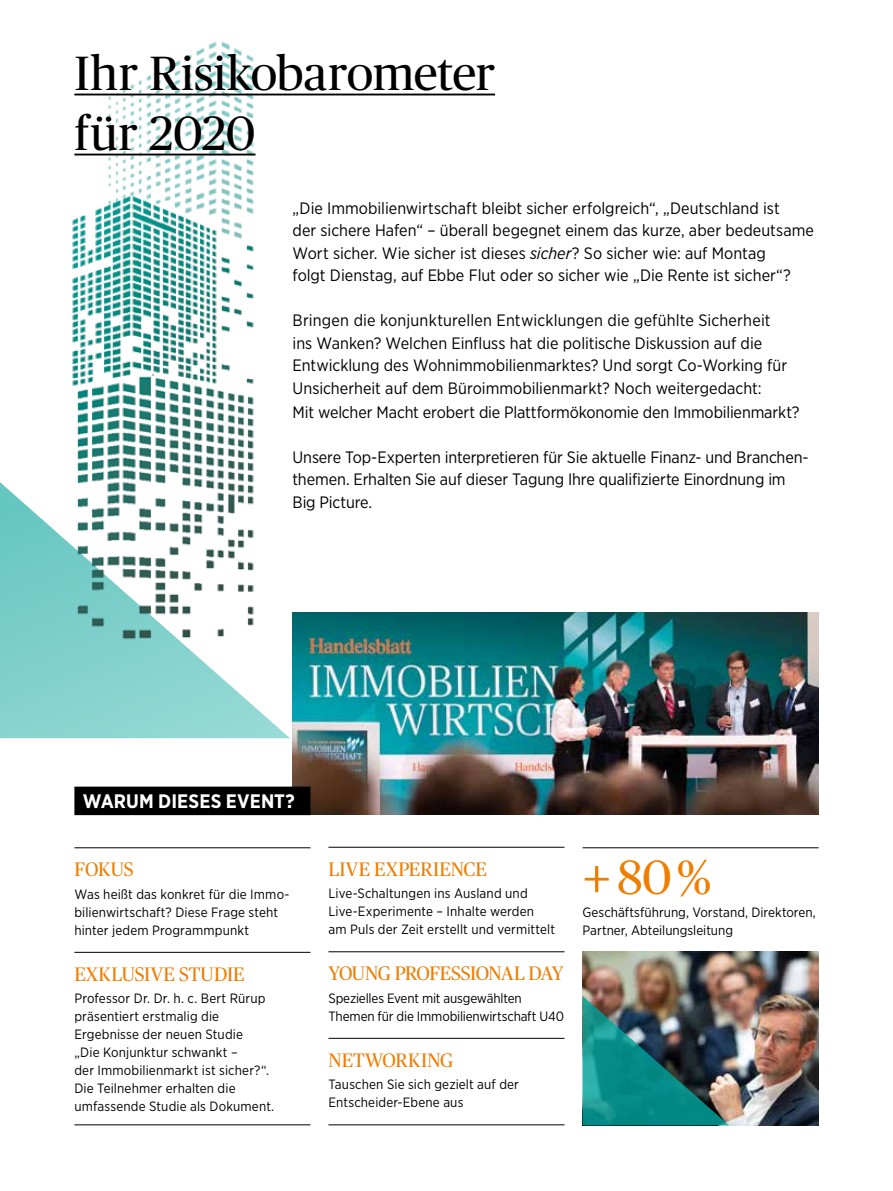
<style>
.page{position:relative;width:893px;height:1191px;background:#fff}
.page>*{position:absolute;margin:0;border:0;box-sizing:border-box;transform-origin:0 0}
.t1{font:48px/60px "Publico Headline";letter-spacing:-.005em;color:#000}
.t2{font:48px "Publico Headline";color:#ef7d00}
.t3{font:19.5px "Publico Headline";letter-spacing:-.005em;color:#ef7d00}
.t4{font:19.5px "Publico Headline";letter-spacing:-.03em;color:#ef7d00}
.t5{font:700 19.5px "Gotham Narrow";letter-spacing:.005em;color:#fff}
.t6{font:16.5px/22.5px "Gotham Narrow";color:#000}
.t7{font:13.5px/18px "Gotham Narrow";letter-spacing:.005em;color:#000}
.t8{font:13.5px/18px "Gotham Narrow";letter-spacing:-.015em;color:#000}
.s1{font-style:italic}
.s2{font-size:63px}
</style>
<div class="page">
<svg style="left:0;top:482px;width:290px;height:256px"></svg>
<img style="left:582px;top:952px;width:237px;height:173px">
<img style="left:70px;top:254px;width:187px;height:394px">
<svg style="left:72px;top:41px;width:200px;height:213px"></svg>
<hr style="left:74px;top:94px;width:421px;height:1px;background:#000">
<hr style="left:74px;top:154px;width:182px;height:1px;background:#000">
<img style="left:293px;top:612px;width:526px;height:203px">
<div style="left:74px;top:786px;width:236px;height:29px;background:#000"></div>
<hr style="left:74px;top:847px;width:236px;height:1px;background:#000">
<hr style="left:74px;top:952px;width:236px;height:1px;background:#000">
<hr style="left:74px;top:1124px;width:236px;height:1px;background:#000">
<hr style="left:328px;top:847px;width:236px;height:1px;background:#000">
<hr style="left:328px;top:951px;width:236px;height:1px;background:#000">
<hr style="left:328px;top:1038px;width:236px;height:1px;background:#000">
<hr style="left:328px;top:1124px;width:236px;height:1px;background:#000">
<hr style="left:582px;top:847px;width:237px;height:1px;background:#000">
<img style="left:582px;top:996px;width:147px;height:129px">
<h1 class="t1" style="left:74px;top:41px;width:422px">Ihr Risikobarometer für 2020</h1>
<p class="t6" style="left:293px;top:196px;width:523px">„Die Immobilienwirtschaft bleibt sicher erfolgreich“, „Deutschland ist<br>der sichere Hafen“ – überall begegnet einem das kurze, aber bedeutsame Wort sicher. Wie sicher ist dieses <span class="s1">sicher</span>? So sicher wie: auf Montag<br>folgt Dienstag, auf Ebbe Flut oder so sicher wie „Die Rente ist sicher“?</p>
<p class="t6" style="left:293px;top:309px;width:496px">Bringen die konjunkturellen Entwicklungen die gefühlte Sicherheit ins Wanken? Welchen Einfluss hat die politische Diskussion auf die Entwicklung des Wohnimmobilienmarktes? Und sorgt Co-Working für Unsicherheit auf dem Büroimmobilienmarkt? Noch weitergedacht:</p>
<p class="t6" style="left:293px;top:400px;width:508px">Mit welcher Macht erobert die Plattformökonomie den Immobilienmarkt?</p>
<p class="t6" style="left:293px;top:445px;width:518px">Unsere Top-Experten interpretieren für Sie aktuelle Finanz- und Branchen&shy;themen. Erhalten Sie auf dieser Tagung Ihre qualifizierte Einordnung im<br>Big Picture.</p>
<p class="t5" style="left:83px;top:788px;width:213px">WARUM DIESES EVENT?</p>
<p class="t3" style="left:74px;top:856px;width:61px">FOKUS</p>
<p class="t7" style="left:74px;top:884px;width:215px">Was heißt das konkret für die Immo&shy;bilienwirtschaft? Diese Frage steht hinter jedem Programmpunkt</p>
<p class="t3" style="left:74px;top:960px;width:172px">EXKLUSIVE STUDIE</p>
<p class="t7" style="left:74px;top:989px;width:201px">Professor Dr. Dr. h. c. Bert Rürup präsentiert erstmalig die<br>Ergebnisse der neuen Studie<br>„Die Konjunktur schwankt –<br>der Immobilienmarkt ist sicher?“.<br>Die Teilnehmer erhalten die umfassende Studie als Dokument.</p>
<p class="t3" style="left:328px;top:855px;width:160px">LIVE EXPERIENCE</p>
<p class="t7" style="left:328px;top:884px;width:228px">Live-Schaltungen ins Ausland und<br>Live-Experimente – Inhalte werden am Puls der Zeit erstellt und vermittelt</p>
<p class="t4" style="left:328px;top:960px;width:237px">YOUNG PROFESSIONAL DAY</p>
<p class="t8" style="left:328px;top:988px;width:237px">Spezielles Event mit ausgewählten<br>Themen für die Immobilienwirtschaft U40</p>
<p class="t3" style="left:328px;top:1046px;width:126px">NETWORKING</p>
<p class="t7" style="left:328px;top:1075px;width:192px">Tauschen Sie sich gezielt auf der<br>Entscheider-Ebene aus</p>
<h1 class="t2" style="left:582px;top:844px;width:130px"><span class="s2">+</span> 80 %</h1>
<p class="t7" style="left:582px;top:902px;width:235px">Geschäftsführung, Vorstand, Direktoren,<br>Partner, Abteilungsleitung</p>
</div>
